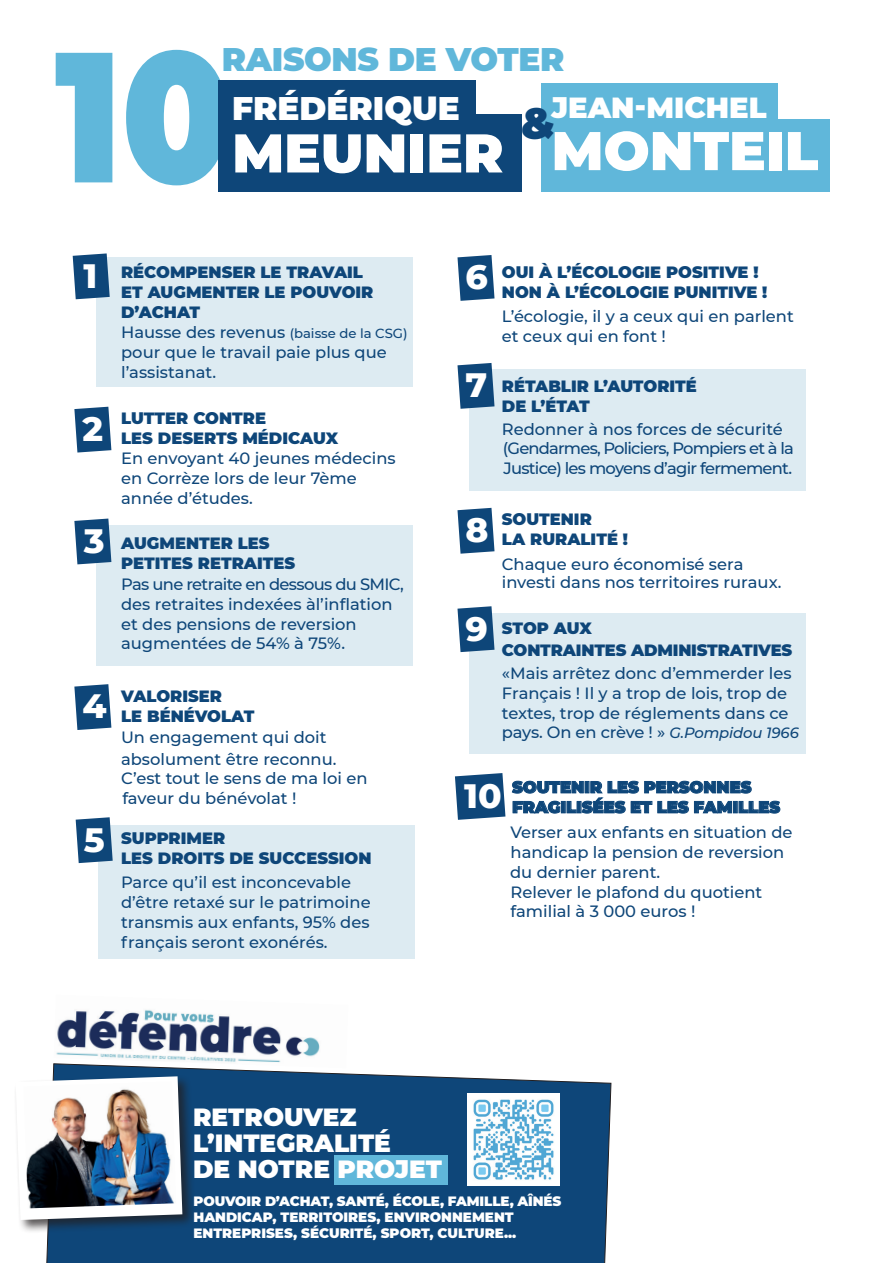
<style>
.page{position:relative;width:893px;height:1263px;background:#fff}
.page>*{position:absolute;margin:0;border:0;box-sizing:border-box;transform-origin:0 0}
.t1{font:900 185.1px "Montserrat";color:#60b7da;scale:.86 1}
.t2{font:900 54.45px "Montserrat";color:#fff}
.t3{font:900 43.5px "Montserrat";color:#0e4679}
.t4{font:800 34.5px "Montserrat";color:#fff}
.t5{font:900 32.7px "Montserrat";letter-spacing:-.01em;color:#60b7da}
.t6{font:900 32.7px "Montserrat";color:#fff}
.t7{font:900 29.1px "Montserrat";color:#fff}
.t8{font:900 24.9px/26px "Montserrat";color:#fff}
.t9{font:500 16.35px/20px "Montserrat";color:#0e4679}
.t10{font:900 16.35px/20px "Montserrat";color:#0e4679}
.t11{font:500 16.35px/19.6px "Montserrat";letter-spacing:-.045em;color:#0e4679}
.t12{font:900 13.5px/16.2px "Montserrat";color:#fff}
.s1{font-weight:900}
.s2{font-size:13.2px}
.s3{color:#fff}
.s4{font-style:italic;font-size:14.85px}
</style>
<div class="page">
<div style="left:541px;top:120px;width:289px;height:72px;background:#60b7da"></div>
<svg style="left:46px;top:1064px;width:565px;height:199px;background:#1d5180"></svg>
<div style="left:335px;top:1155px;width:113px;height:30px;background:#60b7da"></div>
<div style="left:14px;top:1075px;width:182px;height:159px;background:#231f20;opacity:.75"></div>
<svg style="left:16px;top:1076px;width:166px;height:144px"></svg>
<img style="left:24px;top:1081px;width:152px;height:127px">
<img style="left:54px;top:1009px;width:294px;height:59px">
<img style="left:467px;top:1093px;width:92px;height:92px">
<div style="left:470px;top:613px;width:336px;height:140px;background:#ddebf2"></div>
<div style="left:470px;top:369px;width:336px;height:121px;background:#ddebf2"></div>
<div style="left:98px;top:825px;width:317px;height:134px;background:#ddebf2"></div>
<div style="left:97px;top:526px;width:316px;height:140px;background:#ddebf2"></div>
<div style="left:97px;top:257px;width:316px;height:130px;background:#ddebf2"></div>
<div style="left:218px;top:80px;width:257px;height:43px;background:#0e4679"></div>
<div style="left:218px;top:114px;width:304px;height:77px;background:#0e4679"></div>
<svg style="left:73px;top:253px;width:37px;height:46px;background:#2b5c89"></svg>
<svg style="left:74px;top:407px;width:37px;height:45px;background:#285a87"></svg>
<svg style="left:74px;top:518px;width:37px;height:46px;background:#2c5d89"></svg>
<svg style="left:74px;top:684px;width:37px;height:46px;background:#2c5d8a"></svg>
<svg style="left:76px;top:817px;width:37px;height:46px;background:#2b5c89"></svg>
<svg style="left:512px;top:780px;width:269px;height:34px"></svg>
<svg style="left:457px;top:255px;width:37px;height:46px;background:#2d5d8a"></svg>
<svg style="left:457px;top:363px;width:37px;height:46px;background:#2b5c89"></svg>
<svg style="left:457px;top:508px;width:37px;height:46px;background:#2d5d8a"></svg>
<svg style="left:457px;top:606px;width:37px;height:46px;background:#2b5d89"></svg>
<svg style="left:455px;top:773px;width:50px;height:47px;background:#2a5b88"></svg>
<div style="left:541px;top:83px;width:236px;height:44px;background:#60b7da"></div>
<h3 class="t5" style="left:222px;top:35px;width:344px">RAISONS DE VOTER</h3>
<h3 class="t6" style="left:232px;top:84px;width:229px">FRÉDÉRIQUE</h3>
<h2 class="t2" style="left:232px;top:112px;width:273px">MEUNIER</h2>
<h1 class="t1" style="left:55px;top:-22px;width:207px">10</h1>
<h3 class="t7" style="left:552px;top:85px;width:217px">JEAN-MICHEL</h3>
<h2 class="t2" style="left:552px;top:110px;width:268px">MONTEIL</h2>
<h3 class="t3" style="left:521px;top:91px;width:35px">&amp;</h3>
<p class="t9" style="left:121px;top:261px;width:288px"><span class="s1">RÉCOMPENSER LE TRAVAIL<br>ET AUGMENTER LE POUVOIR<br>D’ACHAT<br></span>Hausse des revenus <span class="s2">(baisse de la CSG) </span>pour que le travail paie plus que l’assistanat.</p>
<p class="t10" style="left:121px;top:407px;width:219px">LUTTER CONTRE<br>LES DESERTS MÉDICAUX</p>
<p class="t9" style="left:121px;top:447px;width:276px">En envoyant 40 jeunes médecins en Corrèze lors de leur 7ème année d’études.</p>
<p class="t10" style="left:121px;top:532px;width:175px">AUGMENTER LES<br>PETITES RETRAITES</p>
<p class="t9" style="left:121px;top:574px;width:284px">Pas une retraite en dessous du SMIC, des retraites indexées àl’inflation et des pensions de reversion augmentées de 54% à 75%.</p>
<p class="t10" style="left:121px;top:686px;width:135px">VALORISER<br>LE BÉNÉVOLAT</p>
<p class="t9" style="left:121px;top:726px;width:217px;line-height:21.5px">Un engagement qui doit absolument être reconnu.</p>
<p class="t9" style="left:90px;top:768px;width:279px;text-indent:31px">C’est tout le sens de ma loi en <span class="s3">aaa</span> faveur du bénévolat !</p>
<p class="t10" style="left:121px;top:827px;width:252px">SUPPRIMER<br>LES DROITS DE SUCCESSION</p>
<h3 class="t4" style="left:83px;top:250px;width:15px">1</h3>
<h3 class="t4" style="left:82px;top:404px;width:22px">2</h3>
<h3 class="t4" style="left:84px;top:515px;width:22px">3</h3>
<h3 class="t4" style="left:83px;top:681px;width:26px">4</h3>
<h3 class="t4" style="left:84px;top:814px;width:22px">5</h3>
<p class="t9" style="left:121px;top:871px;width:251px">Parce qu’il est inconcevable d’être retaxé sur le patrimoine transmis aux enfants, 95% des français seront exonérés.</p>
<p class="t10" style="left:502px;top:261px;width:267px">OUI À L’ÉCOLOGIE POSITIVE !<br>NON À L’ÉCOLOGIE PUNITIVE !</p>
<p class="t9" style="left:502px;top:306px;width:294px">L’écologie, il y a ceux qui en parlent et ceux qui en font !</p>
<p class="t10" style="left:502px;top:375px;width:197px">RÉTABLIR L’AUTORITÉ<br>DE L’ÉTAT</p>
<p class="t11" style="left:502px;top:418px;width:294px">Redonner à nos forces de sécurité (Gendarmes, Policiers, Pompiers et à la<br>Justice) les moyens d’agir fermement.</p>
<p class="t10" style="left:502px;top:508px;width:128px">SOUTENIR<br>LA RURALITÉ !</p>
<p class="t9" style="left:502px;top:554px;width:281px;line-height:18.1px">Chaque euro économisé sera investi dans nos territoires ruraux.</p>
<p class="t10" style="left:502px;top:616px;width:292px;line-height:21.8px">STOP AUX<br>CONTRAINTES ADMINISTRATIVES</p>
<p class="t9" style="left:502px;top:662px;width:298px">«Mais arrêtez donc d’emmerder les Français ! Il y a trop de lois, trop de textes, trop de réglements dans ce pays. On en crève ! » <span class="s4">G.Pompidou 1966</span></p>
<p class="t10" style="left:512px;top:776px;width:269px">SOUTENIR LES PERSONNES<br>FRAGILISÉES ET LES FAMILLES</p>
<p class="t9" style="left:511px;top:821px;width:284px">Verser aux enfants en situation de</p>
<p class="t9" style="left:511px;top:841px;width:275px">handicap la pension de reversion</p>
<p class="t9" style="left:471px;top:861px;width:191px"><span class="s3">aaaa</span>du dernier parent.</p>
<p class="t9" style="left:511px;top:881px;width:253px">Relever le plafond du quotient</p>
<p class="t9" style="left:511px;top:901px;width:186px">familial à 3 000 euros !</p>
<h3 class="t4" style="left:466px;top:252px;width:24px">6</h3>
<h3 class="t4" style="left:466px;top:360px;width:23px">7</h3>
<h3 class="t4" style="left:466px;top:505px;width:25px">8</h3>
<h3 class="t4" style="left:466px;top:603px;width:24px">9</h3>
<h3 class="t4" style="left:464px;top:771px;width:39px">10</h3>
<h3 class="t8" style="left:193px;top:1103px;width:251px">RETROUVEZ<br>L’INTEGRALITÉ<br>DE NOTRE PROJET</h3>
<p class="t12" style="left:193px;top:1192px;width:369px">POUVOIR D’ACHAT, SANTÉ, ÉCOLE, FAMILLE, AÎNÉS<br>HANDICAP, TERRITOIRES, ENVIRONNEMENT<br>ENTREPRISES, SÉCURITÉ, SPORT, CULTURE...</p>
</div>
